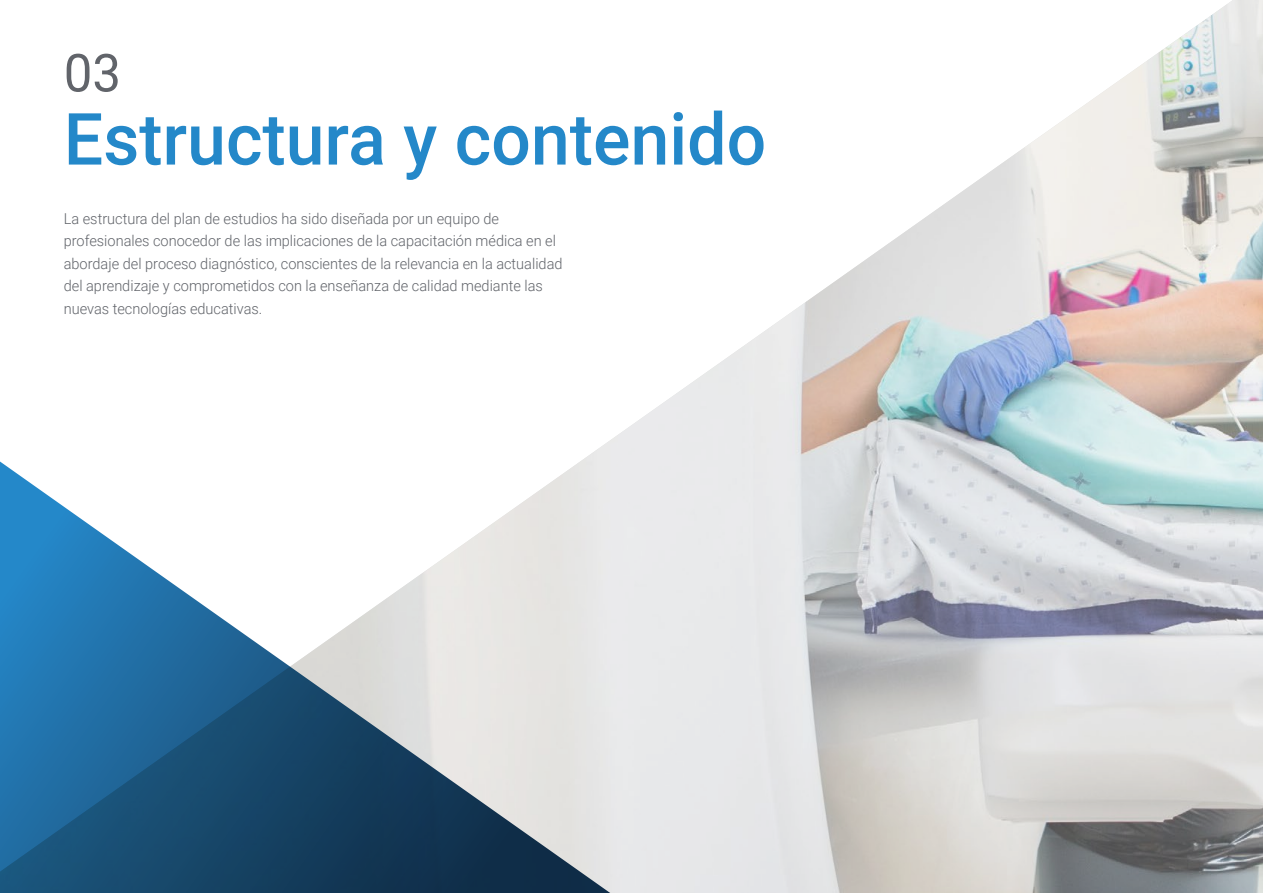
<style>
.page{position:relative;width:1263px;height:893px;background:#fff}
.page>*{position:absolute;margin:0;border:0;box-sizing:border-box;transform-origin:0 0}
.t1{font:500 72px "Roboto";color:#2488c9}
.t2{font:52.5px "Roboto";color:#61646a}
.t3{font:300 15px/22.5px "Roboto";color:#61646a}
</style>
<div class="page">
<img style="left:602px;top:0;width:661px;height:893px">
<svg style="left:0;top:446px;width:640px;height:447px"></svg>
<h2 class="t2" style="left:64px;top:36px;width:59px">03</h2>
<h1 class="t1" style="left:64px;top:89px;width:704px">Estructura y contenido</h1>
<p class="t3" style="left:64px;top:207px;width:500px">La estructura del plan de estudios ha sido diseñada por un equipo de profesionales conocedor de las implicaciones de la capacitación médica en el abordaje del proceso diagnóstico, conscientes de la relevancia en la actualidad del aprendizaje y comprometidos con la enseñanza de calidad mediante las nuevas tecnologías educativas.</p>
</div>
